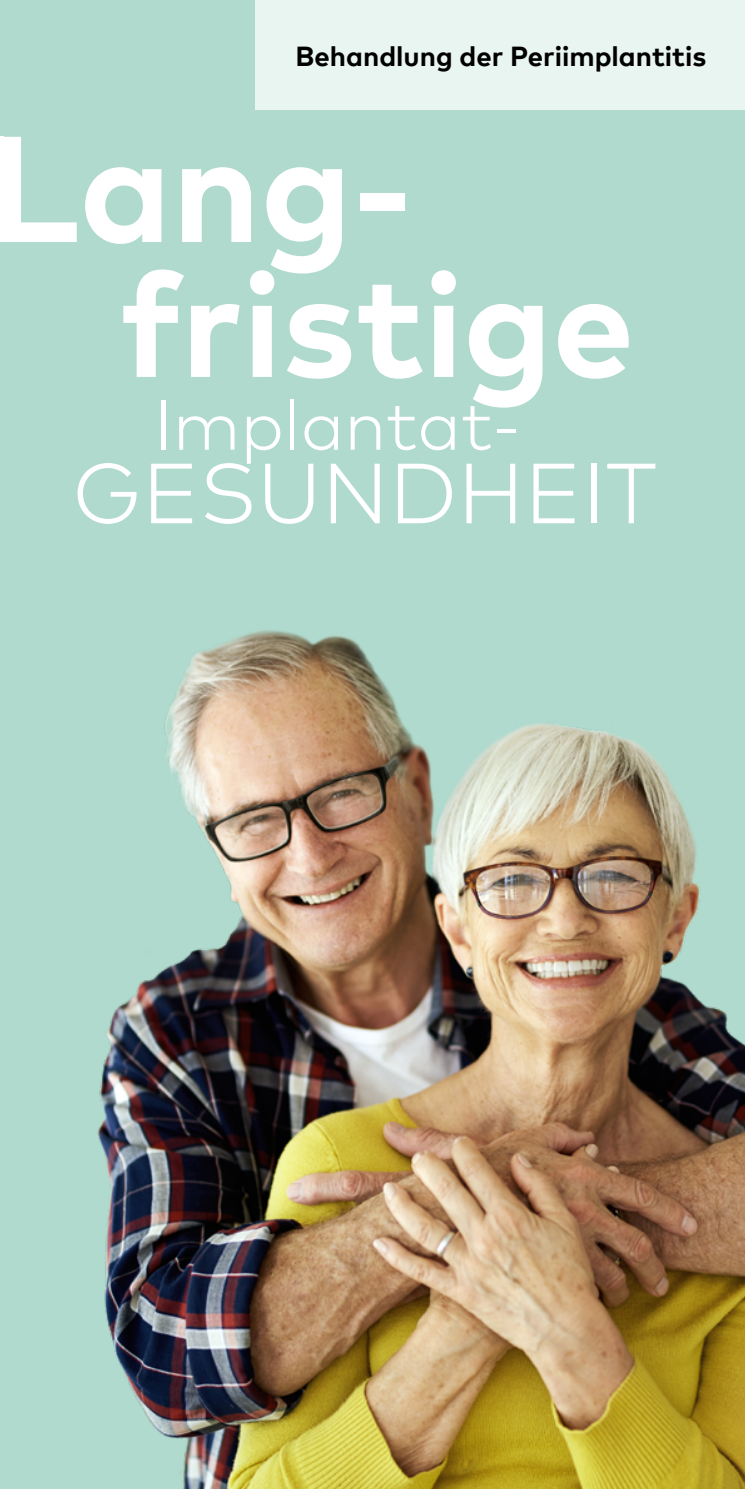
<style>
.page{position:relative;width:745px;height:1489px;background:#fff}
.page>*{position:absolute;margin:0;border:0;box-sizing:border-box;transform-origin:0 0}
.t1{font:700 150.25px "Mark Pro";color:#fff}
.t2{font:700 146.5px "Mark Pro";color:#fff}
.t3{font:300 85px "Mark Pro";letter-spacing:.005em;color:#fff}
.t4{font:300 70px "Mark Pro";color:#fff}
.t5{font:700 27.5px "Mark Pro";color:#000}
</style>
<div class="page">
<div style="left:0;top:0;width:744px;height:1488px;background:#b0dace"></div>
<div style="left:255px;top:0;width:489px;height:110px;background:#e9f5f1"></div>
<img style="left:97px;top:630px;width:647px;height:858px">
<hr style="left:0;top:137px;width:4px;height:105px;background:#fff">
<p class="t5" style="left:295px;top:35px;width:412px">Behandlung der Periimplantitis</p>
<h1 class="t1" style="left:-12px;top:75px;width:426px">Lang-</h1>
<h2 class="t2" style="left:120px;top:214px;width:515px">fristige</h2>
<h3 class="t4" style="left:154px;top:372px;width:369px">Implantat-</h3>
<h3 class="t3" style="left:72px;top:429px;width:586px">GESUNDHEIT</h3>
</div>
